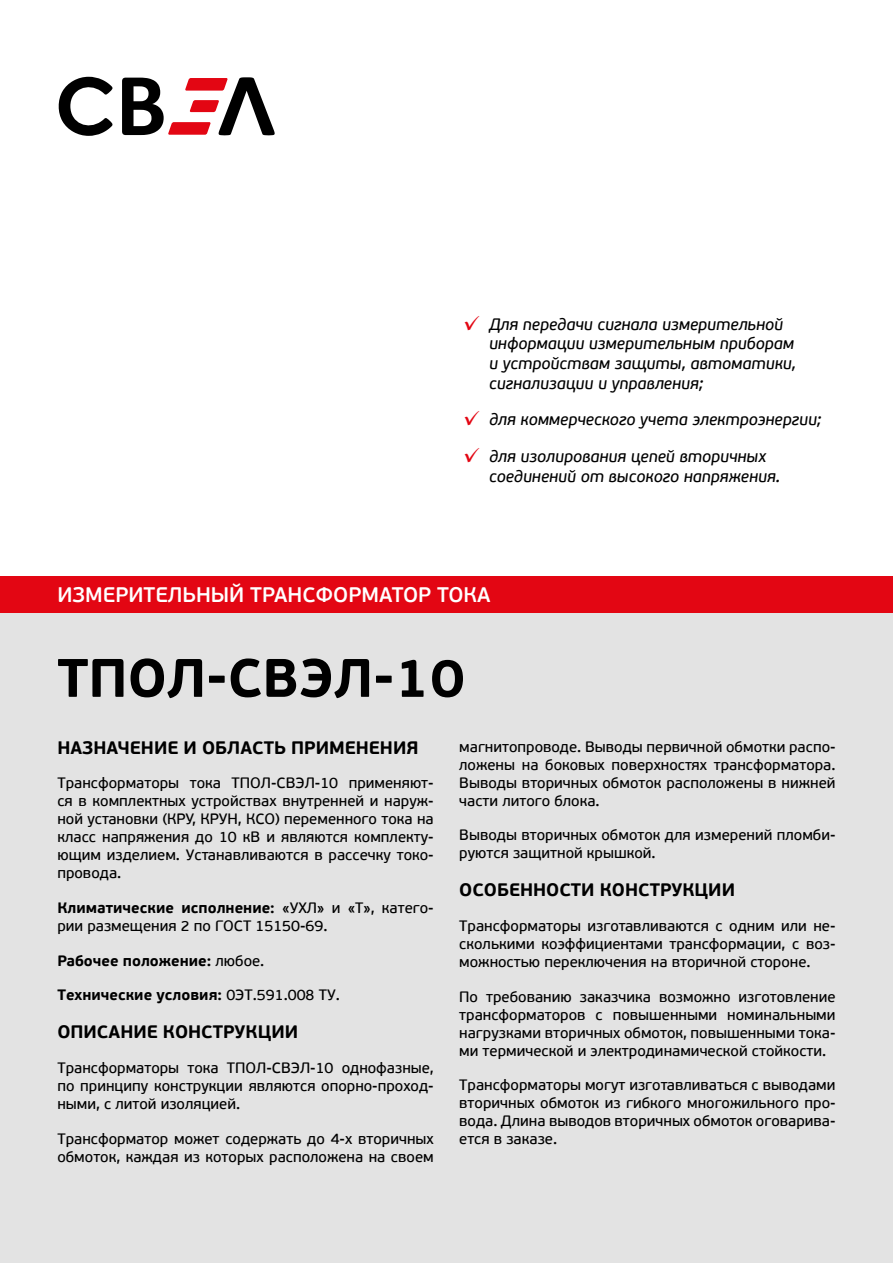
<style>
.page{position:relative;width:893px;height:1263px;background:#fff}
.page>*{position:absolute;margin:0;border:0;box-sizing:border-box;transform-origin:0 0}
.Заголовок_раздела_кр{font:700 54px "PF Beau Sans Pro";color:#000}
.Подзаголовок{font:600 21px "PF Beau Sans Pro";color:#fff}
.Подзаголовок_раздела{font:700 18px "PF Beau Sans Pro";color:#000}
.t1{font:italic 16.5px/19.8px "PF Beau Sans Pro Bbook";color:#000}
.Текст{font:15px/18px "PF Beau Sans Pro Bbook";color:#000;text-align:justify}
.Текст-2{font:700 15px "PF Beau Sans Pro";color:#000}
.s1{font-family:"PF Beau Sans Pro";font-style:normal;font-size:21px;color:#e30613}
.s2{font-family:"PF Beau Sans Pro";font-weight:700}
.s3{font-family:"PF Beau Sans Pro Bbook";font-weight:400}
</style>
<div class="page">
<svg style="left:122px;top:77px;width:153px;height:58px"></svg>
<svg style="left:58px;top:77px;width:55px;height:59px"></svg>
<div style="left:0;top:613px;width:893px;height:650px;background:#e3e3e3"></div>
<div style="left:0;top:576px;width:893px;height:37px;background:#e30613"></div>
<p class="t1" style="left:489px;top:314px;width:308px;text-indent:-26px"><span class="s1">✓</span> Для передачи сигнала измерительной информации измерительным приборам и устройствам защиты, автоматики, сигнализации и управления;</p>
<p class="t1" style="left:463px;top:410px;width:359px"><span class="s1">✓</span> для коммерческого учета электроэнергии;</p>
<p class="t1" style="left:489px;top:447px;width:293px;text-indent:-26px"><span class="s1">✓</span> для изолирования цепей вторичных соединений от высокого напряжения.</p>
<p class="Подзаголовок" style="left:57px;top:582px;width:434px">ИЗМЕРИТЕЛЬНЫЙ ТРАНСФОРМАТОР ТОКА</p>
<p class="Заголовок_раздела_кр" style="left:57px;top:644px;width:409px">ТПОЛ-СВЭЛ-10</p>
<p class="Подзаголовок_раздела" style="left:57px;top:736px;width:363px">НАЗНАЧЕНИЕ И ОБЛАСТЬ ПРИМЕНЕНИЯ</p>
<p class="Текст" style="left:57px;top:775px;width:378px">Трансформаторы тока ТПОЛ-СВЭЛ-10 применяют&shy;ся в комплектных устройствах внутренней и наруж&shy;ной установки (КРУ, КРУН, КСО) переменного тока на класс напряжения до 10 кВ и являются комплекту&shy;ющим изделием. Устанавливаются в рассечку токо&shy;провода.</p>
<p class="Текст" style="left:57px;top:899px;width:378px"><span class="s2">Климатические исполнение:</span> «УХЛ» и «Т», катего&shy;рии размещения 2 по ГОСТ 15150-69.</p>
<p class="Текст-2" style="left:57px;top:951px;width:208px">Рабочее положение: <span class="s3">любое.</span></p>
<p class="Текст-2" style="left:57px;top:986px;width:284px">Технические условия: <span class="s3">0ЭТ.591.008 ТУ.</span></p>
<p class="Подзаголовок_раздела" style="left:57px;top:1021px;width:242px">ОПИСАНИЕ КОНСТРУКЦИИ</p>
<p class="Текст" style="left:57px;top:1059px;width:378px">Трансформаторы тока ТПОЛ-СВЭЛ-10 однофазные, по принципу конструкции являются опорно-проход&shy;ными, с литой изоляцией.</p>
<p class="Текст" style="left:57px;top:1130px;width:378px">Трансформатор может содержать до 4-х вторичных обмоток, каждая из которых расположена на своем</p>
<p class="Текст" style="left:459px;top:738px;width:378px">магнитопроводе. Выводы первичной обмотки распо&shy;ложены на боковых поверхностях трансформатора.<br>Выводы вторичных обмоток расположены в нижней части литого блока.</p>
<p class="Текст" style="left:459px;top:826px;width:378px">Выводы вторичных обмоток для измерений пломби&shy;руются защитной крышкой.</p>
<p class="Подзаголовок_раздела" style="left:459px;top:879px;width:277px">ОСОБЕННОСТИ КОНСТРУКЦИИ</p>
<p class="Текст" style="left:459px;top:917px;width:378px">Трансформаторы изготавливаются с одним или не&shy;сколькими коэффициентами трансформации, с воз&shy;можностью переключения на вторичной стороне.</p>
<p class="Текст" style="left:459px;top:988px;width:378px">По требованию заказчика возможно изготовление трансформаторов с повышенными номинальными нагрузками вторичных обмоток, повышенными тока&shy;ми термической и электродинамической стойкости.</p>
<p class="Текст" style="left:459px;top:1076px;width:378px">Трансформаторы могут изготавливаться с выводами вторичных обмоток из гибкого многожильного про&shy;вода. Длина выводов вторичных обмоток оговарива&shy;ется в заказе.</p>
</div>
